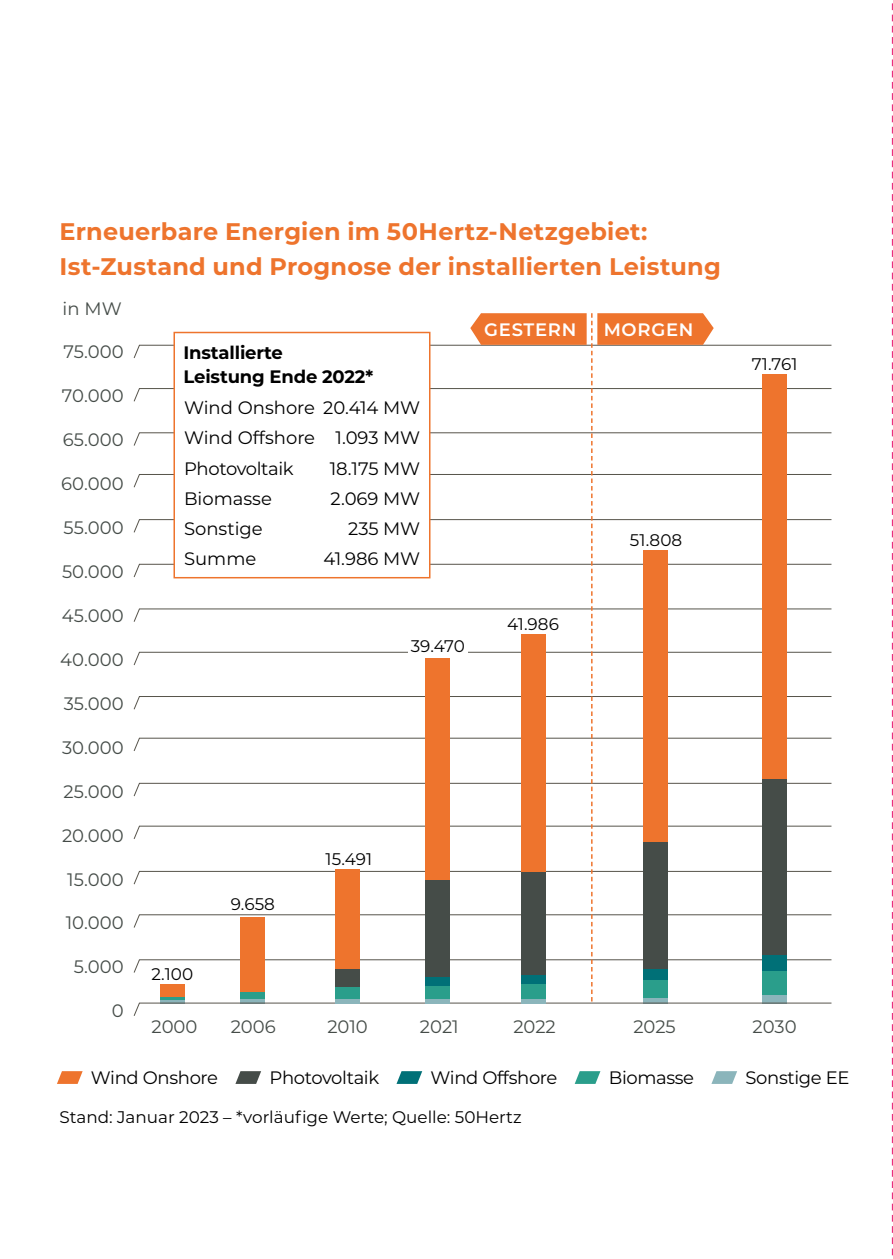
<style>
.page{position:relative;width:893px;height:1259px;background:#fff}
.page>*{position:absolute;margin:0;border:0;box-sizing:border-box;transform-origin:0 0}
.t1{font:700 24px/34.5px "Montserrat";letter-spacing:.01em;color:#ee742d}
.t2{font:18px "Montserrat";color:#454c48}
.t3{font:18px "Montserrat";letter-spacing:-.02em;color:#000}
.t4{font:18px "Montserrat";color:#000}
.t5{font:700 18px "Montserrat";letter-spacing:-.01em;color:#000}
.t6{font:600 18px "Montserrat";letter-spacing:.04em;color:#fff}
.t7{font:16.8px "Montserrat";color:#000}
</style>
<div class="page">
<svg style="left:133px;top:313px;width:642px;height:703px"></svg>
<div style="left:335px;top:965px;width:24px;height:24px;background:#454c48"></div>
<div style="left:335px;top:987px;width:24px;height:13px;background:#2a9e8b"></div>
<hr style="left:335px;top:999px;width:24px;height:4px;background:#8bb5bb">
<div style="left:335px;top:869px;width:24px;height:99px;background:#ee742d"></div>
<div style="left:643px;top:969px;width:24px;height:11px;background:#007077"></div>
<div style="left:763px;top:955px;width:24px;height:15px;background:#007077"></div>
<svg style="left:235px;top:1071px;width:26px;height:13px"></svg>
<svg style="left:396px;top:1071px;width:26px;height:13px"></svg>
<svg style="left:575px;top:1071px;width:25px;height:13px"></svg>
<svg style="left:711px;top:1071px;width:26px;height:13px"></svg>
<div style="left:408px;top:638px;width:59px;height:17px;background:#fff"></div>
<div style="left:521px;top:870px;width:24px;height:106px;background:#454c48"></div>
<div style="left:521px;top:635px;width:24px;height:237px;background:#ee742d"></div>
<div style="left:521px;top:982px;width:24px;height:18px;background:#2a9e8b"></div>
<div style="left:521px;top:998px;width:24px;height:5px;background:#8bb5bb"></div>
<div style="left:521px;top:975px;width:24px;height:9px;background:#007077"></div>
<div style="left:426px;top:878px;width:24px;height:100px;background:#454c48"></div>
<div style="left:426px;top:658px;width:24px;height:222px;background:#ee742d"></div>
<div style="left:426px;top:984px;width:24px;height:16px;background:#2a9e8b"></div>
<hr style="left:426px;top:999px;width:24px;height:4px;background:#8bb5bb">
<div style="left:426px;top:977px;width:24px;height:8px;background:#007077"></div>
<div style="left:775px;top:0;width:118px;height:1259px;background:#fff"></div>
<svg style="left:892px;top:3px;width:1px;height:1253px"></svg>
<h2 class="t1" style="left:60px;top:213px;width:663px">Erneuerbare Energien im 50Hertz-Netzgebiet:<br>Ist-Zustand und Prognose der installierten Leistung</h2>
<p class="t2" style="left:63px;top:296px;width:61px">in MW</p>
<p class="t2" style="left:63px;top:339px;width:62px">75.000</p>
<p class="t2" style="left:62px;top:383px;width:63px">70.000</p>
<p class="t2" style="left:63px;top:427px;width:62px">65.000</p>
<p class="t2" style="left:61px;top:471px;width:64px">60.000</p>
<p class="t2" style="left:64px;top:515px;width:62px">55.000</p>
<p class="t2" style="left:62px;top:559px;width:63px">50.000</p>
<p class="t2" style="left:62px;top:603px;width:63px">45.000</p>
<p class="t2" style="left:60px;top:647px;width:65px">40.000</p>
<p class="t2" style="left:64px;top:691px;width:61px">35.000</p>
<p class="t2" style="left:62px;top:735px;width:63px">30.000</p>
<p class="t2" style="left:64px;top:779px;width:62px">25.000</p>
<p class="t2" style="left:62px;top:823px;width:63px">20.000</p>
<p class="t2" style="left:67px;top:866px;width:58px">15.000</p>
<p class="t2" style="left:66px;top:910px;width:60px">10.000</p>
<p class="t2" style="left:74px;top:954px;width:51px">5.000</p>
<p class="t2" style="left:112px;top:998px;width:13px">0</p>
<p class="t5" style="left:184px;top:339px;width:101px">Installierte</p>
<p class="t5" style="left:184px;top:363px;width:191px">Leistung Ende 2022*</p>
<p class="t4" style="left:184px;top:396px;width:238px">Wind Onshore 20.414 MW</p>
<p class="t4" style="left:184px;top:426px;width:238px">Wind Offshore 1.093 MW</p>
<p class="t3" style="left:184px;top:456px;width:111px">Photovoltaik</p>
<p class="t3" style="left:330px;top:456px;width:92px">18.175 MW</p>
<p class="t4" style="left:184px;top:486px;width:89px">Biomasse</p>
<p class="t3" style="left:331px;top:486px;width:91px">2.069 MW</p>
<p class="t4" style="left:184px;top:516px;width:80px">Sonstige</p>
<p class="t3" style="left:348px;top:516px;width:74px">235 MW</p>
<p class="t3" style="left:184px;top:546px;width:74px">Summe</p>
<p class="t3" style="left:323px;top:546px;width:98px">41.986 MW</p>
<p class="t6" style="left:484px;top:317px;width:94px">GESTERN</p>
<p class="t7" style="left:411px;top:635px;width:56px">39.470</p>
<p class="t7" style="left:507px;top:612px;width:53px">41.986</p>
<p class="t6" style="left:604px;top:317px;width:91px">MORGEN</p>
<p class="t7" style="left:630px;top:528px;width:54px">51.808</p>
<p class="t7" style="left:752px;top:352px;width:47px">71.761</p>
<p class="t7" style="left:152px;top:962px;width:43px">2.100</p>
<p class="t7" style="left:231px;top:893px;width:46px">9.658</p>
<p class="t7" style="left:326px;top:847px;width:48px">15.491</p>
<p class="t2" style="left:152px;top:1013px;width:47px">2000</p>
<p class="t2" style="left:231px;top:1013px;width:46px">2006</p>
<p class="t2" style="left:327px;top:1013px;width:42px">2010</p>
<p class="t2" style="left:420px;top:1013px;width:40px">2021</p>
<p class="t2" style="left:513px;top:1013px;width:44px">2022</p>
<p class="t2" style="left:633px;top:1013px;width:44px">2025</p>
<p class="t2" style="left:753px;top:1013px;width:45px">2030</p>
<p class="t3" style="left:91px;top:1065px;width:129px">Wind Onshore</p>
<p class="t3" style="left:270px;top:1065px;width:111px">Photovoltaik</p>
<p class="t3" style="left:431px;top:1065px;width:128px">Wind Offshore</p>
<p class="t3" style="left:609px;top:1065px;width:87px">Biomasse</p>
<p class="t3" style="left:745px;top:1065px;width:105px">Sonstige EE</p>
<p class="t7" style="left:59px;top:1105px;width:464px">Stand: Januar 2023 – *vorläufige Werte; Quelle: 50Hertz</p>
</div>
